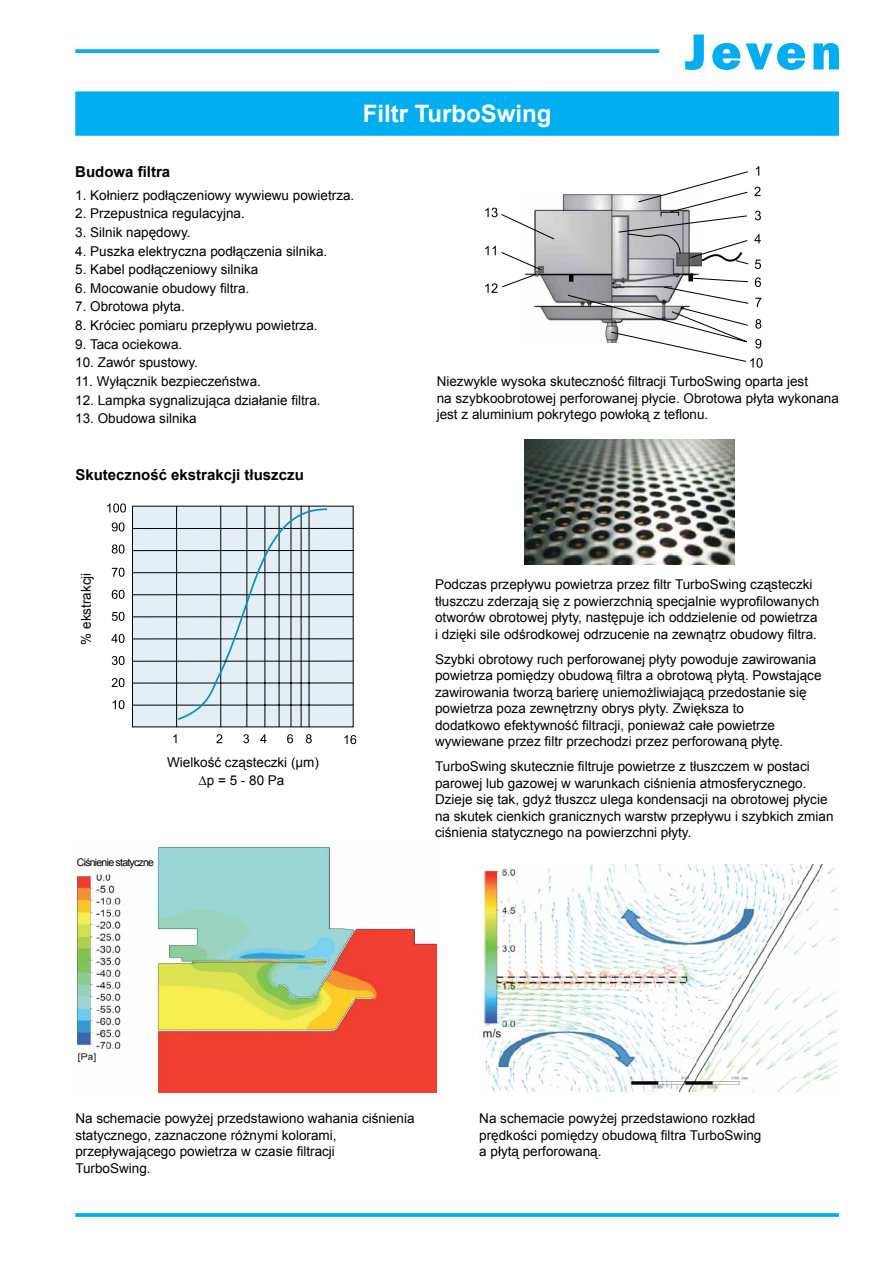
<style>
.page{position:relative;width:893px;height:1263px;background:#fff}
.page>*{position:absolute;margin:0;border:0;box-sizing:border-box;transform-origin:0 0}
.t1{font:700 24px "Arial";color:#fff}
.t2{font:700 15px "Arial";color:#000}
.t3{font:13.5px/16.5px "Arial";color:#000}
.t4{font:10.5px "Arial";letter-spacing:-.07em;color:#000}
</style>
<div class="page">
<svg style="left:75px;top:1213px;width:764px;height:4px;background:#0fb2ef"></svg>
<svg style="left:75px;top:49px;width:584px;height:4px;background:#0fb3ef"></svg>
<svg style="left:685px;top:35px;width:19px;height:35px"></svg>
<svg style="left:712px;top:43px;width:28px;height:27px"></svg>
<svg style="left:746px;top:43px;width:59px;height:27px"></svg>
<svg style="left:814px;top:43px;width:25px;height:26px"></svg>
<div style="left:75px;top:91px;width:764px;height:45px;background:#00aeef;border:2px solid #00aeef"></div>
<img style="left:77px;top:842px;width:360px;height:250px">
<img style="left:480px;top:865px;width:358px;height:229px">
<img style="left:524px;top:439px;width:211px;height:126px">
<img style="left:533px;top:195px;width:34px;height:126px">
<svg style="left:567px;top:166px;width:195px;height:202px"></svg>
<svg style="left:485px;top:208px;width:69px;height:85px"></svg>
<div style="left:132px;top:506px;width:222px;height:221px;background:#e3eff5"></div>
<hr style="left:176px;top:506px;width:1px;height:221px;background:#000">
<hr style="left:220px;top:506px;width:1px;height:221px;background:#000">
<hr style="left:265px;top:506px;width:1px;height:221px;background:#000">
<hr style="left:309px;top:506px;width:1px;height:221px;background:#000">
<hr style="left:247px;top:506px;width:1px;height:221px;background:#000">
<hr style="left:291px;top:507px;width:1px;height:220px;background:#000">
<hr style="left:279px;top:506px;width:1px;height:221px;background:#000">
<hr style="left:301px;top:506px;width:1px;height:221px;background:#000">
<hr style="left:132px;top:683px;width:221px;height:1px;background:#000">
<hr style="left:132px;top:705px;width:222px;height:1px;background:#000">
<hr style="left:132px;top:638px;width:221px;height:1px;background:#000">
<hr style="left:132px;top:594px;width:221px;height:1px;background:#000">
<hr style="left:132px;top:616px;width:221px;height:1px;background:#000">
<hr style="left:132px;top:572px;width:222px;height:1px;background:#000">
<hr style="left:132px;top:528px;width:221px;height:1px;background:#000">
<hr style="left:132px;top:550px;width:221px;height:1px;background:#000">
<svg style="left:107px;top:503px;width:19px;height:9px"></svg>
<svg style="left:112px;top:544px;width:13px;height:10px"></svg>
<svg style="left:112px;top:522px;width:13px;height:9px"></svg>
<svg style="left:112px;top:590px;width:13px;height:9px"></svg>
<svg style="left:112px;top:568px;width:13px;height:9px"></svg>
<svg style="left:111px;top:634px;width:14px;height:9px"></svg>
<svg style="left:112px;top:612px;width:13px;height:9px"></svg>
<svg style="left:112px;top:678px;width:13px;height:9px"></svg>
<svg style="left:113px;top:700px;width:12px;height:9px"></svg>
<svg style="left:112px;top:656px;width:13px;height:9px"></svg>
<svg style="left:176px;top:508px;width:153px;height:213px"></svg>
<svg style="left:173px;top:734px;width:4px;height:9px"></svg>
<svg style="left:216px;top:734px;width:6px;height:9px"></svg>
<svg style="left:243px;top:734px;width:6px;height:9px"></svg>
<svg style="left:260px;top:734px;width:6px;height:9px"></svg>
<svg style="left:287px;top:734px;width:6px;height:9px"></svg>
<svg style="left:306px;top:734px;width:6px;height:9px"></svg>
<svg style="left:344px;top:735px;width:12px;height:9px"></svg>
<hr style="left:132px;top:661px;width:221px;height:1px;background:#000">
<div style="left:77px;top:855px;width:76px;height:15px;background:#fff"></div>
<h1 class="t1" style="left:363px;top:97px;width:190px">Filtr TurboSwing</h1>
<p class="t2" style="left:75px;top:162px;width:97px">Budowa filtra</p>
<p class="t3" style="left:75px;top:187px;width:281px">1. Kołnierz podłączeniowy wywiewu powietrza.</p>
<p class="t3" style="left:75px;top:205px;width:171px">2. Przepustnica regulacyjna.</p>
<p class="t3" style="left:75px;top:224px;width:117px">3. Silnik napędowy.</p>
<p class="t3" style="left:75px;top:243px;width:254px">4. Puszka elektryczna podłączenia silnika.</p>
<p class="t3" style="left:75px;top:261px;width:185px">5. Kabel podłączeniowy silnika</p>
<p class="t3" style="left:75px;top:280px;width:176px">6. Mocowanie obudowy filtra.</p>
<p class="t3" style="left:75px;top:299px;width:111px">7. Obrotowa płyta.</p>
<p class="t3" style="left:75px;top:317px;width:244px">8. Króciec pomiaru przepływu powietrza.</p>
<p class="t3" style="left:75px;top:336px;width:109px">9. Taca ociekowa.</p>
<p class="t3" style="left:75px;top:354px;width:124px">10. Zawór spustowy.</p>
<p class="t3" style="left:75px;top:373px;width:187px">11. Wyłącznik bezpieczeństwa.</p>
<p class="t3" style="left:75px;top:392px;width:247px">12. Lampka sygnalizująca działanie filtra.</p>
<p class="t3" style="left:75px;top:410px;width:123px">13. Obudowa silnika</p>
<p class="t3" style="left:437px;top:373px;width:404px">Niezwykle wysoka skuteczność filtracji TurboSwing oparta jest<br>na szybkoobrotowej perforowanej płycie. Obrotowa płyta wykonana jest z aluminium pokrytego powłoką z teflonu.</p>
<p class="t2" style="left:75px;top:465px;width:230px">Skuteczność ekstrakcji tłuszczu</p>
<p class="t3" style="left:78px;top:644px;width:74px;rotate:-90deg">% ekstrakcji</p>
<p class="t3" style="left:167px;top:754px;width:153px">Wielkość cząsteczki (µm)</p>
<p class="t3" style="left:199px;top:772px;width:87px">∆p = 5 - 80 Pa</p>
<p class="t4" style="left:77px;top:855px;width:79px">Ciśnienie statyczne</p>
<p class="t3" style="left:435px;top:577px;width:386px">Podczas przepływu powietrza przez filtr TurboSwing cząsteczki tłuszczu zderzają się z powierzchnią specjalnie wyprofilowanych otworów obrotowej płyty, następuje ich oddzielenie od powietrza i dzięki sile odśrodkowej odrzucenie na zewnątrz obudowy filtra.</p>
<p class="t3" style="left:435px;top:651px;width:388px">Szybki obrotowy ruch perforowanej płyty powoduje zawirowania powietrza pomiędzy obudową filtra a obrotową płytą. Powstające zawirowania tworzą barierę uniemożliwiającą przedostanie się powietrza poza zewnętrzny obrys płyty. Zwiększa to<br>dodatkowo efektywność filtracji, ponieważ całe powietrze wywiewane przez filtr przechodzi przez perforowaną płytę.</p>
<p class="t3" style="left:435px;top:759px;width:400px">TurboSwing skutecznie filtruje powietrze z tłuszczem w postaci parowej lub gazowej w warunkach ciśnienia atmosferycznego.<br>Dzieje się tak, gdyż tłuszcz ulega kondensacji na obrotowej płycie na skutek cienkich granicznych warstw przepływu i szybkich zmian ciśnienia statycznego na powierzchni płyty.</p>
<p class="t3" style="left:75px;top:1110px;width:341px">Na schemacie powyżej przedstawiono wahania ciśnienia statycznego, zaznaczone różnymi kolorami, przepływającego powietrza w czasie filtracji<br>TurboSwing.</p>
<p class="t3" style="left:479px;top:1110px;width:284px">Na schemacie powyżej przedstawiono rozkład prędkości pomiędzy obudową filtra TurboSwing a płytą perforowaną.</p>
</div>
